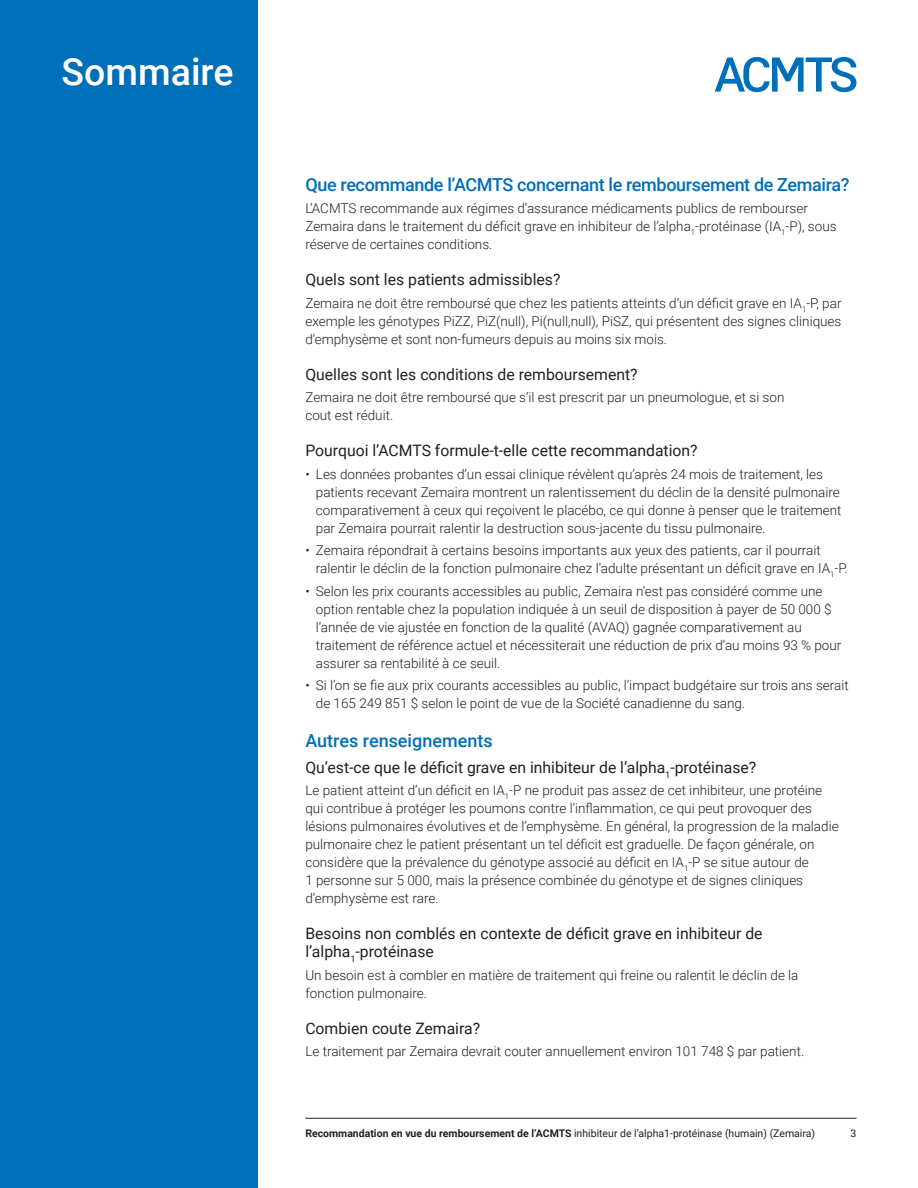
<style>
.page{position:relative;width:918px;height:1188px;background:#fff}
.page>*{position:absolute;margin:0;border:0;box-sizing:border-box;transform-origin:0 0}
.t1{font:500 37.5px "Roboto";color:#fff}
.t2{font:500 18px "Roboto";letter-spacing:-.02em;color:#006fb9}
.t3{font:500 18px "Roboto";color:#006fb9}
.t4{font:15.75px/18px "Roboto";color:#231f20}
.t5{font:300 13.5px/18px "Roboto";color:#231f20}
.t6{font:10.5px "Roboto";color:#231f20}
.s1{font-weight:700}
</style>
<div class="page">
<svg style="left:715px;top:57px;width:141px;height:35px"></svg>
<div style="left:0;top:0;width:257px;height:1188px;background:#006fb9"></div>
<hr style="left:305px;top:1118px;width:551px;height:1px;background:#231f20">
<h1 class="t1" style="left:62px;top:46px;width:174px">Sommaire</h1>
<h2 class="t2" style="left:305px;top:171px;width:546px">Que recommande l’ACMTS concernant le remboursement de Zemaira?</h2>
<p class="t5" style="left:305px;top:199px;width:533px">L’ACMTS recommande aux régimes d’assurance médicaments publics de rembourser<br>Zemaira dans le traitement du déficit grave en inhibiteur de l’alpha<sub>1</sub>-protéinase (IA<sub>1</sub>-P), sous réserve de certaines conditions.</p>
<p class="t4" style="left:305px;top:270px;width:257px">Quels sont les patients admissibles?</p>
<p class="t5" style="left:305px;top:293px;width:538px;text-align:justify">Zemaira ne doit être remboursé que chez les patients atteints d’un déficit grave en IA<sub>1</sub>-P, par exemple les génotypes PiZZ, PiZ(null), Pi(null,null), PiSZ, qui présentent des signes cliniques d’emphysème et sont non-fumeurs depuis au moins six mois.</p>
<p class="t4" style="left:305px;top:364px;width:334px">Quelles sont les conditions de remboursement?</p>
<p class="t5" style="left:305px;top:388px;width:481px">Zemaira ne doit être remboursé que s’il est prescrit par un pneumologue, et si son cout est réduit.</p>
<p class="t4" style="left:305px;top:441px;width:394px">Pourquoi l’ACMTS formule-t-elle cette recommandation?</p>
<p class="t5" style="left:316px;top:464px;width:527px;text-indent:-10px">• Les données probantes d’un essai clinique révèlent qu’après 24 mois de traitement, les patients recevant Zemaira montrent un ralentissement du déclin de la densité pulmonaire comparativement à ceux qui reçoivent le placébo, ce qui donne à penser que le traitement par Zemaira pourrait ralentir la destruction sous-jacente du tissu pulmonaire.</p>
<p class="t5" style="left:316px;top:541px;width:533px;text-indent:-10px">• Zemaira répondrait à certains besoins importants aux yeux des patients, car il pourrait ralentir le déclin de la fonction pulmonaire chez l’adulte présentant un déficit grave en IA<sub>1</sub>-P.</p>
<p class="t5" style="left:316px;top:581px;width:527px;text-indent:-10px">• Selon les prix courants accessibles au public, Zemaira n’est pas considéré comme une option rentable chez la population indiquée à un seuil de disposition à payer de 50 000 $ l’année de vie ajustée en fonction de la qualité (AVAQ) gagnée comparativement au traitement de référence actuel et nécessiterait une réduction de prix d’au moins 93 % pour assurer sa rentabilité à ce seuil.</p>
<p class="t5" style="left:316px;top:676px;width:534px;text-indent:-10px">• Si l’on se fie aux prix courants accessibles au public, l’impact budgétaire sur trois ans serait de 165 249 851 $ selon le point de vue de la Société canadienne du sang.</p>
<h2 class="t3" style="left:305px;top:728px;width:189px">Autres renseignements</h2>
<p class="t4" style="left:305px;top:757px;width:452px">Qu’est-ce que le déficit grave en inhibiteur de l’alpha<sub>1</sub>-protéinase?</p>
<p class="t5" style="left:305px;top:781px;width:535px">Le patient atteint d’un déficit en IA<sub>1</sub>-P ne produit pas assez de cet inhibiteur, une protéine qui contribue à protéger les poumons contre l’inflammation, ce qui peut provoquer des lésions pulmonaires évolutives et de l’emphysème. En général, la progression de la maladie pulmonaire chez le patient présentant un tel déficit est graduelle. De façon générale, on considère que la prévalence du génotype associé au déficit en IA<sub>1</sub>-P se situe autour de<br>1 personne sur 5 000, mais la présence combinée du génotype et de signes cliniques d’emphysème est rare.</p>
<p class="t4" style="left:305px;top:924px;width:459px">Besoins non comblés en contexte de déficit grave en inhibiteur de l’alpha<sub>1</sub>-protéinase</p>
<p class="t5" style="left:305px;top:965px;width:495px">Un besoin est à combler en matière de traitement qui freine ou ralentit le déclin de la fonction pulmonaire.</p>
<p class="t4" style="left:305px;top:1018px;width:176px">Combien coute Zemaira?</p>
<p class="t5" style="left:305px;top:1042px;width:500px">Le traitement par Zemaira devrait couter annuellement environ 101 748 $ par patient.</p>
<p class="t6" style="left:305px;top:1126px;width:511px"><span class="s1">Recommandation en vue du remboursement de l’ACMTS</span> inhibiteur de l’alpha1-protéinase (humain) (Zemaira)</p>
<p class="t6" style="left:851px;top:1126px;width:7px">3</p>
</div>
